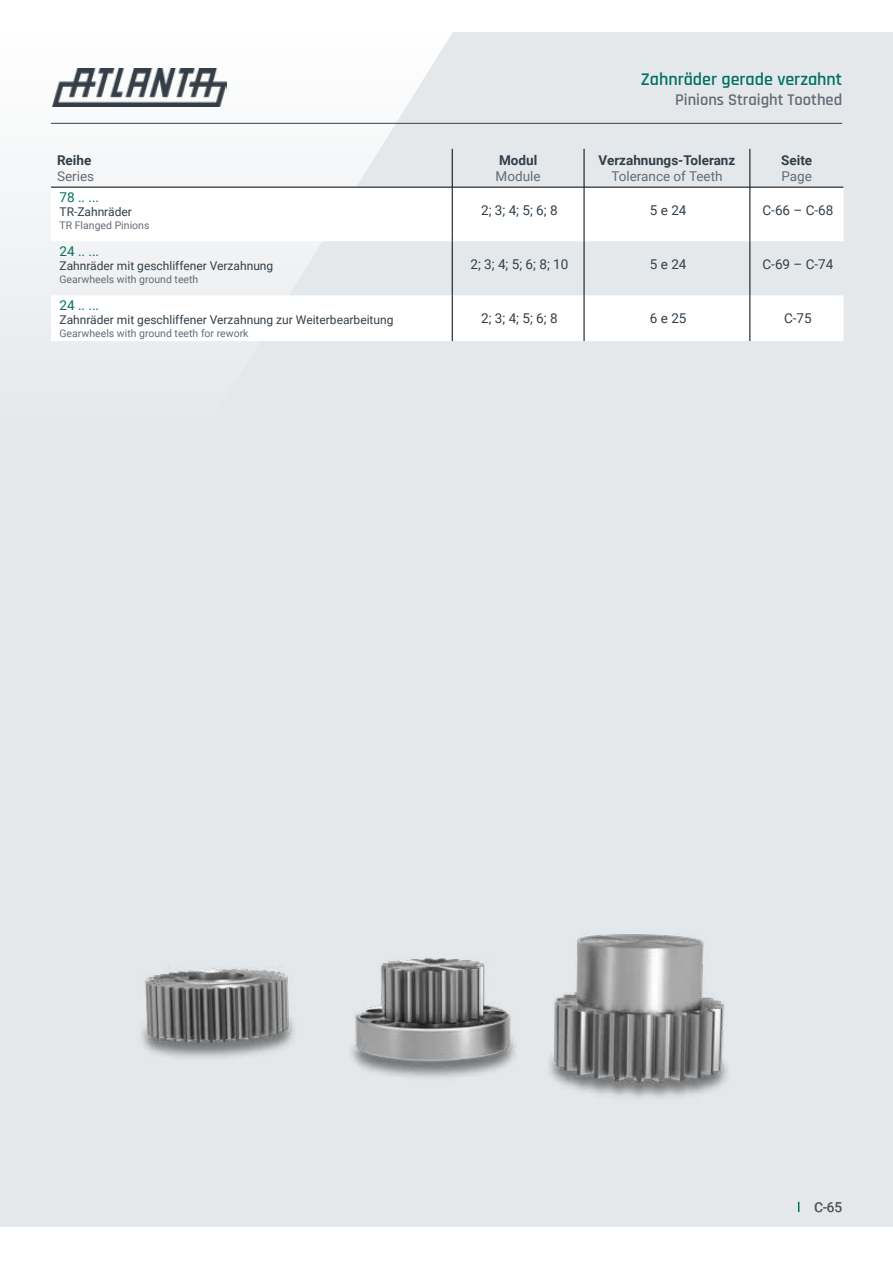
<style>
.page{position:relative;width:893px;height:1263px;background:#fff}
.page>*{position:absolute;margin:0;border:0;box-sizing:border-box;transform-origin:0 0}
.t1{font:600 18px "Rajdhani";color:#00715e}
.t2{font:600 16.5px "Rajdhani";color:#646b74}
.t3{font:13.5px "Roboto";color:#323f49}
.t4{font:700 13.5px "Roboto";color:#323f49}
.t5{font:13.5px "Roboto";color:#646b74}
.t6{font:13.5px "Roboto";color:#00715e}
.t7{font:13.5px "Roboto";color:#575756}
.t8{font:12px "Roboto";color:#323f49}
.t9{font:10.5px "Roboto";color:#646b74}
</style>
<div class="page">
<div style="left:0;top:32px;width:893px;height:1195px;background:#e4e8eb"></div>
<svg style="left:1px;top:32px;width:462px;height:310px;fill:#f8f9f9"></svg>
<hr style="left:0;top:0;width:1px;height:485px;background:#fff">
<hr style="left:51px;top:123px;width:791px;height:1px;background:#323f49">
<img style="left:52px;top:68px;width:175px;height:38px">
<img style="left:142px;top:934px;width:658px;height:278px">
<svg style="left:51px;top:188px;width:792px;height:153px;fill:#fff"></svg>
<hr style="left:452px;top:149px;width:1px;height:38px;background:#000">
<hr style="left:584px;top:149px;width:1px;height:38px;background:#000">
<hr style="left:750px;top:149px;width:1px;height:38px;background:#000">
<hr style="left:452px;top:187px;width:1px;height:46px;background:#000">
<hr style="left:584px;top:187px;width:1px;height:46px;background:#000">
<hr style="left:750px;top:187px;width:1px;height:46px;background:#000">
<hr style="left:452px;top:241px;width:1px;height:46px;background:#000">
<hr style="left:584px;top:241px;width:1px;height:46px;background:#000">
<hr style="left:750px;top:241px;width:1px;height:46px;background:#000">
<hr style="left:452px;top:295px;width:1px;height:46px;background:#000">
<hr style="left:584px;top:295px;width:1px;height:46px;background:#000">
<hr style="left:750px;top:295px;width:1px;height:46px;background:#000">
<hr style="left:51px;top:187px;width:401px;height:1px;background:#000">
<hr style="left:452px;top:187px;width:132px;height:1px;background:#000">
<hr style="left:584px;top:187px;width:166px;height:1px;background:#000">
<hr style="left:750px;top:187px;width:93px;height:1px;background:#000">
<p class="t4" style="left:57px;top:151px;width:36px">Reihe</p>
<p class="t5" style="left:57px;top:167px;width:39px">Series</p>
<p class="t6" style="left:59px;top:187px;width:41px">78 .. ...</p>
<p class="t8" style="left:60px;top:203px;width:74px">TR-Zahnräder</p>
<p class="t9" style="left:60px;top:217px;width:91px">TR Flanged Pinions</p>
<p class="t6" style="left:60px;top:241px;width:41px">24 .. ...</p>
<p class="t8" style="left:60px;top:257px;width:215px">Zahnräder mit geschliffener Verzahnung</p>
<p class="t9" style="left:60px;top:272px;width:140px">Gearwheels with ground teeth</p>
<p class="t6" style="left:60px;top:296px;width:41px">24 .. ...</p>
<p class="t8" style="left:60px;top:311px;width:336px">Zahnräder mit geschliffener Verzahnung zur Weiterbearbeitung</p>
<p class="t9" style="left:60px;top:326px;width:191px">Gearwheels with ground teeth for rework</p>
<p class="t4" style="left:499px;top:151px;width:40px">Modul</p>
<p class="t5" style="left:496px;top:167px;width:46px">Module</p>
<h1 class="t1" style="left:641px;top:68px;width:203px">Zahnräder gerade verzahnt</h1>
<h2 class="t2" style="left:675px;top:89px;width:169px">Pinions Straight Toothed</h2>
<p class="t4" style="left:598px;top:151px;width:138px">Verzahnungs-Toleranz</p>
<p class="t5" style="left:611px;top:167px;width:113px">Tolerance of Teeth</p>
<p class="t4" style="left:781px;top:151px;width:33px">Seite</p>
<p class="t5" style="left:781px;top:167px;width:32px">Page</p>
<p class="t3" style="left:481px;top:201px;width:78px">2; 3; 4; 5; 6; 8</p>
<p class="t3" style="left:650px;top:201px;width:38px">5 e 24</p>
<p class="t3" style="left:762px;top:201px;width:72px">C-66 – C-68</p>
<p class="t3" style="left:470px;top:255px;width:99px">2; 3; 4; 5; 6; 8; 10</p>
<p class="t3" style="left:650px;top:255px;width:38px">5 e 24</p>
<p class="t3" style="left:762px;top:255px;width:72px">C-69 – C-74</p>
<p class="t3" style="left:481px;top:309px;width:78px">2; 3; 4; 5; 6; 8</p>
<p class="t3" style="left:650px;top:309px;width:38px">6 e 25</p>
<p class="t3" style="left:784px;top:309px;width:29px">C-75</p>
<p class="t7" style="left:814px;top:1198px;width:29px">C-65</p>
</div>
